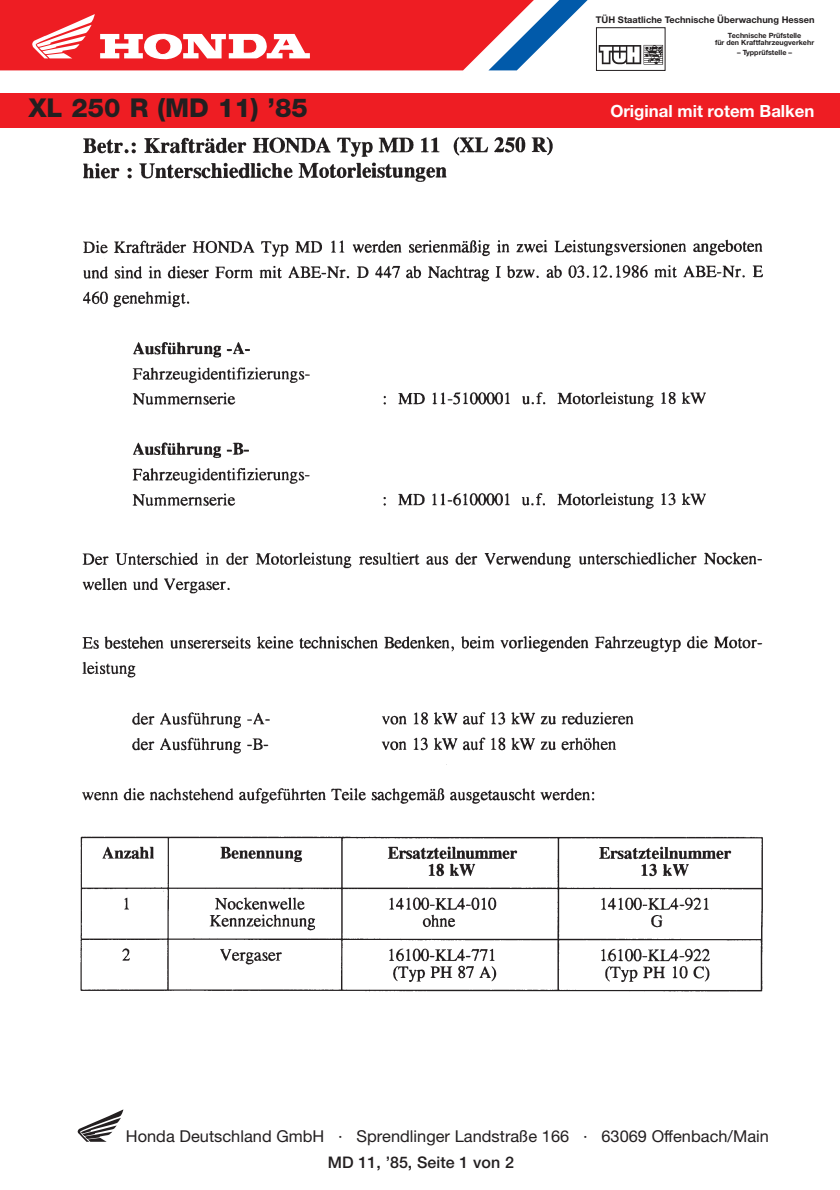
<style>
.page{position:relative;width:840px;height:1190px;background:#fff}
.page>*{position:absolute;margin:0;border:0;box-sizing:border-box;transform-origin:0 0}
.t1{font:800 26px "Helvetica Neue";color:#231f20}
.t2{font:700 16.8px "Helvetica Neue";color:#fff}
.t3{font:16.4px "Helvetica Neue";color:#231f20}
.t4{font:500 16px "Helvetica Neue";color:#231f20}
.t5{font:700 9.2px "Helvetica Neue";letter-spacing:.005em;color:#231f20}
.t6{font:700 7.2px/7.2px "Helvetica Neue";color:#231f20;text-align:center}
</style>
<div class="page">
<svg style="left:0;top:0;width:588px;height:70px"></svg>
<div style="left:0;top:93px;width:840px;height:34px;background:#ee1d23"></div>
<img style="left:599px;top:44px;width:64px;height:21px">
<div style="left:596px;top:27px;width:69px;height:44px;border:1px solid #231f20"></div>
<svg style="left:77px;top:1110px;width:46px;height:32px"></svg>
<img style="left:80px;top:137px;width:683px;height:855px">
<h1 class="t1" style="left:28px;top:99px;width:281px">XL 250 R (MD 11) ’85</h1>
<p class="t5" style="left:596px;top:17px;width:220px">TÜH Staatliche Technische Überwachung Hessen</p>
<p class="t6" style="left:715px;top:32px;width:101px">Technische Prüfstelle<br>für den Kraftfahrzeugverkehr</p>
<p class="t6" style="left:737px;top:50px;width:56px">– Typprüfstelle –</p>
<p class="t2" style="left:610px;top:105px;width:206px">Original mit rotem Balken</p>
<p class="t3" style="left:126px;top:1130px;width:645px">Honda Deutschland GmbH · Sprendlinger Landstraße 166 · 63069 Offenbach/Main</p>
<p class="t4" style="left:328px;top:1157px;width:188px">MD 11, ’85, Seite 1 von 2</p>
</div>
